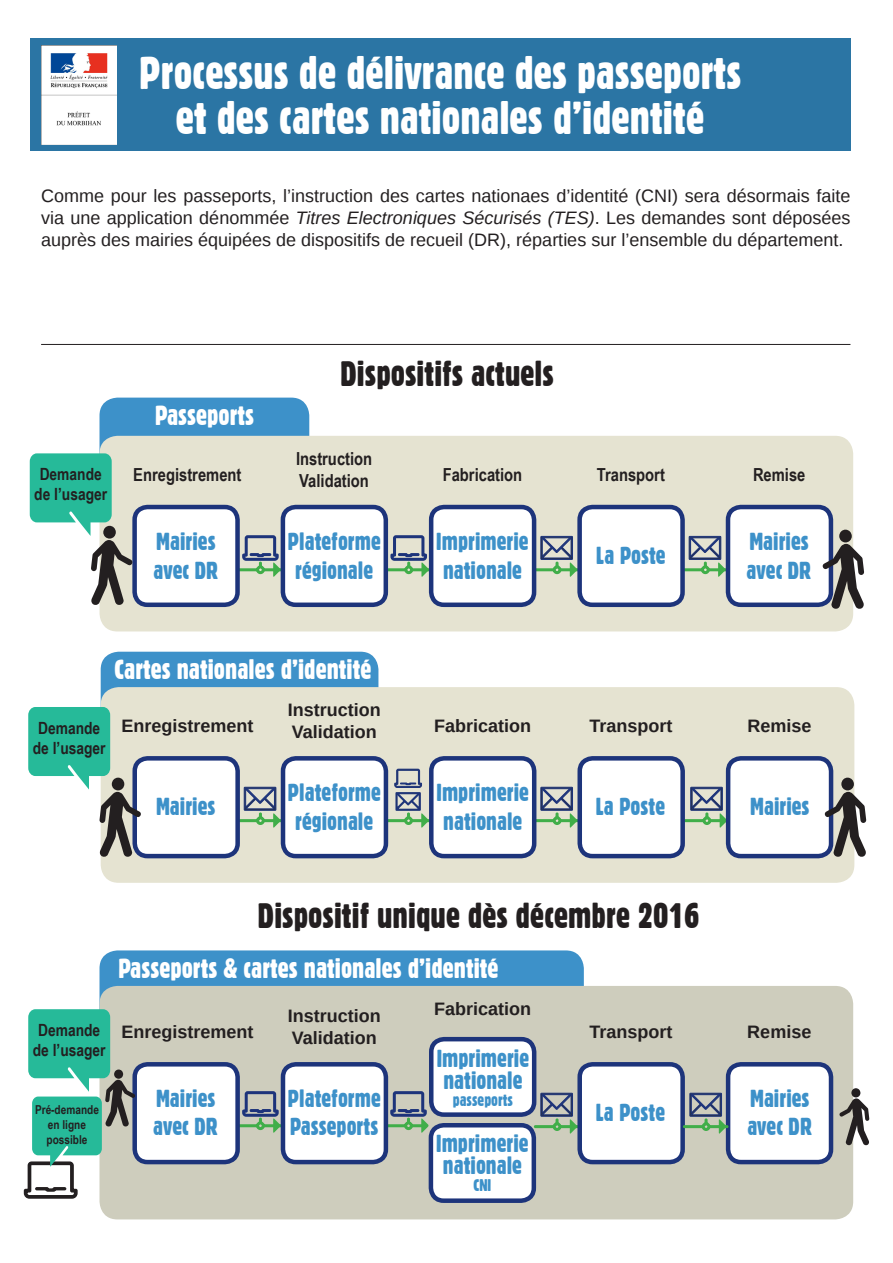
<style>
.page{position:relative;width:893px;height:1263px;background:#fff}
.page>*{position:absolute;margin:0;border:0;box-sizing:border-box;transform-origin:0 0}
.t1{font:45px "Gothic 821 Condensed BT";color:#fff}
.t2{font:34.5px "Gothic 821 Condensed BT";color:#231f20}
.t3{font:27px "Gothic 821 Condensed BT";color:#fff}
.t4{font:24px/28.8px "Gothic 821 Condensed BT";color:#3d91c9}
.t5{font:18px/21.6px "Liberation Sans";color:#231f20;text-align:justify}
.t6{font:700 18px "Liberation Sans";color:#231f20}
.t7{font:700 18px "Arial Narrow";color:#231f20}
.t8{font:700 16.8px/20.2px "Arial Narrow";color:#231f20;text-align:center}
.t9{font:16.5px "Gothic 821 Condensed BT";color:#3d91c9}
.t10{font:700 12.3px/14.7px "Arial Narrow";color:#231f20;text-align:center}
.s1{font-style:italic}
</style>
<div class="page">
<div style="left:99px;top:950px;width:485px;height:77px;background:#3d91c9;border-radius:18px"></div>
<div style="left:101px;top:652px;width:277px;height:77px;background:#3d91c9;border-radius:18px"></div>
<div style="left:99px;top:398px;width:210px;height:77px;background:#3d91c9;border-radius:18px"></div>
<div style="left:99px;top:436px;width:754px;height:195px;background:#e5e3d1;border-radius:18px"></div>
<div style="left:101px;top:687px;width:753px;height:196px;background:#e5e3d1;border-radius:18px"></div>
<div style="left:99px;top:986px;width:754px;height:233px;background:#cecdbd;border-radius:18px"></div>
<svg style="left:534px;top:1092px;width:43px;height:42px"></svg>
<svg style="left:240px;top:786px;width:41px;height:42px"></svg>
<svg style="left:536px;top:786px;width:41px;height:42px"></svg>
<svg style="left:685px;top:786px;width:41px;height:42px"></svg>
<svg style="left:388px;top:1090px;width:41px;height:43px"></svg>
<svg style="left:240px;top:1090px;width:41px;height:43px"></svg>
<div style="left:283px;top:758px;width:103px;height:98px;background:#fff;border-radius:13px"></div>
<div style="left:281px;top:756px;width:107px;height:102px;border:4px solid #1d347b;border-radius:13px"></div>
<div style="left:431px;top:758px;width:103px;height:98px;background:#fff;border-radius:13px"></div>
<div style="left:429px;top:756px;width:107px;height:102px;border:4px solid #1d347b;border-radius:13px"></div>
<div style="left:580px;top:758px;width:103px;height:98px;background:#fff;border-radius:13px"></div>
<div style="left:577px;top:756px;width:108px;height:102px;border:4px solid #1d347b;border-radius:13px"></div>
<div style="left:728px;top:758px;width:103px;height:98px;background:#fff;border-radius:13px"></div>
<div style="left:726px;top:756px;width:107px;height:102px;border:4px solid #1d347b;border-radius:13px"></div>
<div style="left:135px;top:758px;width:103px;height:98px;background:#fff;border-radius:13px"></div>
<div style="left:132px;top:756px;width:108px;height:102px;border:4px solid #1d347b;border-radius:13px"></div>
<svg style="left:240px;top:534px;width:41px;height:43px"></svg>
<svg style="left:685px;top:535px;width:41px;height:42px"></svg>
<svg style="left:388px;top:534px;width:41px;height:43px"></svg>
<div style="left:30px;top:38px;width:820px;height:113px;background:#2b75a4"></div>
<img style="left:41px;top:45px;width:76px;height:99px">
<hr style="left:41px;top:344px;width:809px;height:1px;background:#231f20">
<div style="left:283px;top:507px;width:103px;height:98px;background:#fff;border-radius:13px"></div>
<div style="left:281px;top:505px;width:107px;height:102px;border:4px solid #1d347b;border-radius:13px"></div>
<div style="left:431px;top:507px;width:103px;height:98px;background:#fff;border-radius:13px"></div>
<div style="left:429px;top:505px;width:107px;height:102px;border:4px solid #1d347b;border-radius:13px"></div>
<div style="left:580px;top:507px;width:102px;height:98px;background:#fff;border-radius:13px"></div>
<div style="left:577px;top:505px;width:108px;height:102px;border:4px solid #1d347b;border-radius:13px"></div>
<div style="left:728px;top:507px;width:103px;height:98px;background:#fff;border-radius:13px"></div>
<div style="left:726px;top:505px;width:107px;height:102px;border:4px solid #1d347b;border-radius:13px"></div>
<div style="left:135px;top:507px;width:103px;height:98px;background:#fff;border-radius:13px"></div>
<div style="left:132px;top:505px;width:108px;height:102px;border:4px solid #1d347b;border-radius:13px"></div>
<svg style="left:533px;top:535px;width:47px;height:42px"></svg>
<svg style="left:823px;top:530px;width:41px;height:79px"></svg>
<svg style="left:825px;top:777px;width:41px;height:80px"></svg>
<div style="left:283px;top:1064px;width:103px;height:98px;background:#fff;border-radius:13px"></div>
<div style="left:281px;top:1062px;width:107px;height:102px;border:4px solid #1d347b;border-radius:13px"></div>
<div style="left:431px;top:1039px;width:103px;height:75px;background:#fff;border-radius:13px"></div>
<div style="left:429px;top:1037px;width:107px;height:80px;border:4px solid #1d347b;border-radius:13px"></div>
<div style="left:580px;top:1064px;width:103px;height:98px;background:#fff;border-radius:13px"></div>
<div style="left:577px;top:1062px;width:108px;height:102px;border:4px solid #1d347b;border-radius:13px"></div>
<div style="left:728px;top:1064px;width:103px;height:98px;background:#fff;border-radius:13px"></div>
<div style="left:726px;top:1062px;width:107px;height:102px;border:4px solid #1d347b;border-radius:13px"></div>
<div style="left:135px;top:1064px;width:103px;height:98px;background:#fff;border-radius:13px"></div>
<div style="left:132px;top:1062px;width:108px;height:102px;border:4px solid #1d347b;border-radius:13px"></div>
<svg style="left:30px;top:453px;width:102px;height:152px"></svg>
<svg style="left:28px;top:707px;width:113px;height:150px"></svg>
<div style="left:431px;top:1125px;width:103px;height:76px;background:#fff;border-radius:13px"></div>
<div style="left:429px;top:1123px;width:107px;height:80px;border:4px solid #1d347b;border-radius:13px"></div>
<svg style="left:385px;top:768px;width:47px;height:60px"></svg>
<svg style="left:682px;top:1092px;width:47px;height:42px"></svg>
<svg style="left:23px;top:1009px;width:112px;height:190px"></svg>
<svg style="left:839px;top:1088px;width:30px;height:57px"></svg>
<p class="t1" style="left:139px;top:46px;width:604px">Processus de délivrance des passeports</p>
<p class="t1" style="left:176px;top:91px;width:530px">et des cartes nationales d’identité</p>
<p class="t5" style="left:41px;top:186px;width:811px">Comme pour les passeports, l’instruction des cartes nationaes d’identité (CNI) sera désormais faite via une application dénommée <span class="s1">Titres Electroniques Sécurisés (TES)</span>. Les demandes sont déposées auprès des mairies équipées de dispositifs de recueil (DR), réparties sur l’ensemble du département.</p>
<p class="t8" style="left:34px;top:463px;width:74px">Demande de l’usager</p>
<p class="t3" style="left:155px;top:399px;width:101px">Passeports</p>
<p class="t7" style="left:133px;top:461px;width:110px">Enregistrement</p>
<p class="t4" style="left:156px;top:527px;width:61px">Mairies</p>
<p class="t4" style="left:153px;top:555px;width:66px">avec DR</p>
<p class="t2" style="left:341px;top:353px;width:215px">Dispositifs actuels</p>
<p class="t7" style="left:296px;top:445px;width:78px">Instruction</p>
<p class="t7" style="left:299px;top:467px;width:71px">Validation</p>
<p class="t7" style="left:443px;top:461px;width:81px">Fabrication</p>
<p class="t7" style="left:597px;top:461px;width:70px">Transport</p>
<p class="t7" style="left:753px;top:461px;width:54px">Remise</p>
<p class="t4" style="left:287px;top:527px;width:95px">Plateforme</p>
<p class="t4" style="left:295px;top:555px;width:79px">régionale</p>
<p class="t4" style="left:436px;top:527px;width:94px">Imprimerie nationale</p>
<p class="t4" style="left:596px;top:541px;width:71px">La Poste</p>
<p class="t4" style="left:749px;top:527px;width:61px">Mairies</p>
<p class="t4" style="left:747px;top:555px;width:66px">avec DR</p>
<p class="t3" style="left:115px;top:653px;width:258px">Cartes nationales d’identité</p>
<p class="t8" style="left:33px;top:717px;width:74px">Demande de l’usager</p>
<p class="t6" style="left:121px;top:714px;width:134px">Enregistrement</p>
<p class="t6" style="left:288px;top:698px;width:95px">Instruction</p>
<p class="t6" style="left:292px;top:719px;width:87px">Validation</p>
<p class="t6" style="left:434px;top:714px;width:99px">Fabrication</p>
<p class="t6" style="left:589px;top:714px;width:85px">Transport</p>
<p class="t6" style="left:747px;top:714px;width:66px">Remise</p>
<p class="t4" style="left:156px;top:792px;width:61px">Mairies</p>
<p class="t4" style="left:287px;top:777px;width:95px">Plateforme</p>
<p class="t4" style="left:295px;top:806px;width:79px">régionale</p>
<p class="t4" style="left:437px;top:777px;width:94px">Imprimerie nationale</p>
<p class="t4" style="left:596px;top:792px;width:71px">La Poste</p>
<p class="t4" style="left:750px;top:792px;width:61px">Mairies</p>
<p class="t8" style="left:33px;top:1019px;width:74px">Demande de l’usager</p>
<p class="t10" style="left:35px;top:1102px;width:65px">Pré-demande en ligne possible</p>
<p class="t2" style="left:258px;top:895px;width:443px">Dispositif unique dès décembre 2016</p>
<p class="t3" style="left:118px;top:952px;width:382px">Passeports &amp; cartes nationales d’identité</p>
<p class="t6" style="left:121px;top:1020px;width:134px">Enregistrement</p>
<p class="t4" style="left:156px;top:1083px;width:61px">Mairies</p>
<p class="t4" style="left:153px;top:1112px;width:66px">avec DR</p>
<p class="t6" style="left:288px;top:1004px;width:95px">Instruction</p>
<p class="t6" style="left:292px;top:1025px;width:87px">Validation</p>
<p class="t4" style="left:287px;top:1083px;width:95px">Plateforme</p>
<p class="t4" style="left:290px;top:1112px;width:90px">Passeports</p>
<p class="t6" style="left:434px;top:996px;width:99px">Fabrication</p>
<p class="t4" style="left:437px;top:1043px;width:94px">Imprimerie</p>
<p class="t4" style="left:443px;top:1066px;width:81px">nationale</p>
<p class="t9" style="left:453px;top:1089px;width:62px">passeports</p>
<p class="t4" style="left:436px;top:1128px;width:94px">Imprimerie</p>
<p class="t4" style="left:443px;top:1151px;width:81px">nationale</p>
<p class="t9" style="left:473px;top:1175px;width:19px">CNI</p>
<p class="t6" style="left:589px;top:1020px;width:85px">Transport</p>
<p class="t6" style="left:747px;top:1020px;width:66px">Remise</p>
<p class="t4" style="left:596px;top:1098px;width:71px">La Poste</p>
<p class="t4" style="left:750px;top:1083px;width:61px">Mairies</p>
<p class="t4" style="left:747px;top:1112px;width:66px">avec DR</p>
</div>
